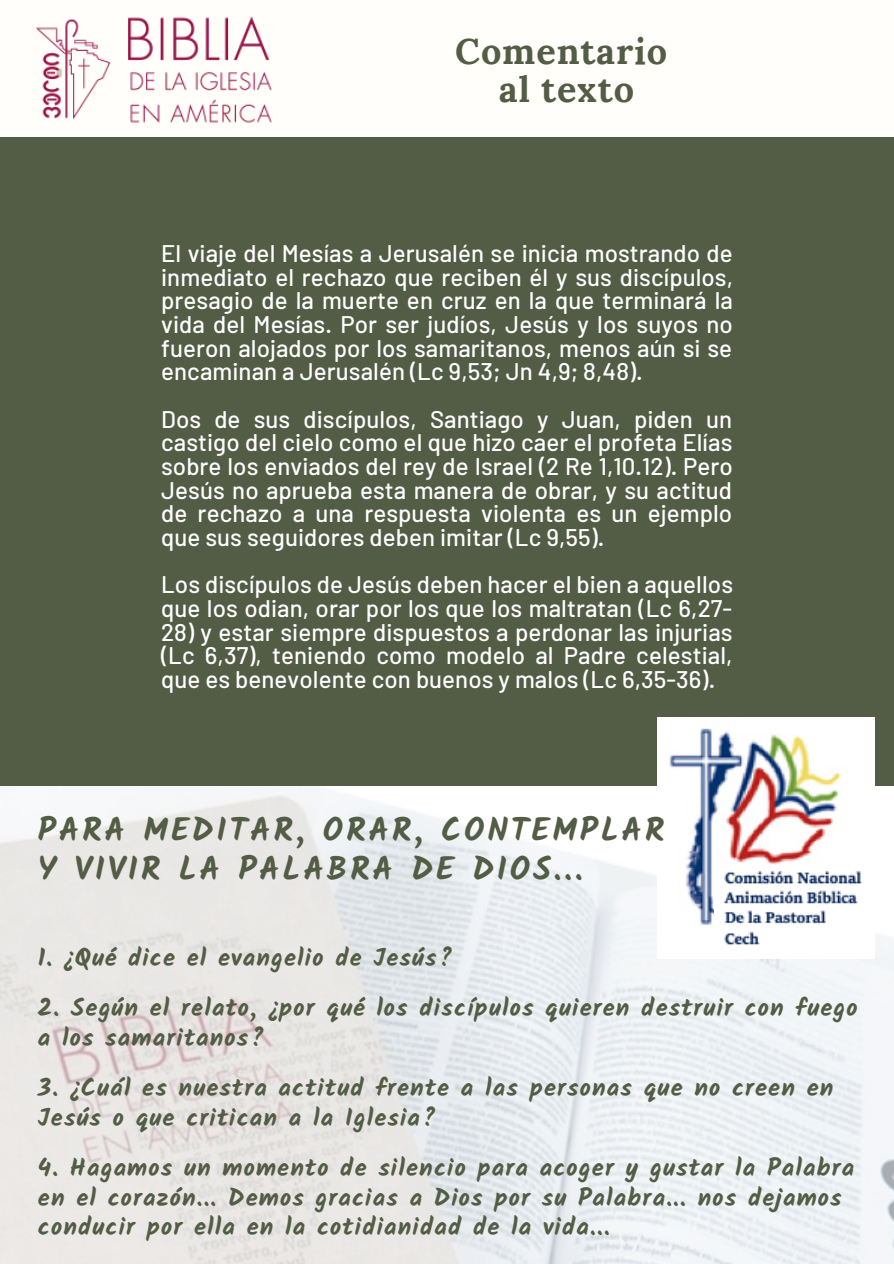
<style>
.page{position:relative;width:894px;height:1264px;background:#fff}
.page>*{position:absolute;margin:0;border:0;box-sizing:border-box;transform-origin:0 0}
.t1{font:700 36px "Lora";letter-spacing:.025em;color:#535d45}
.t2{font:700 32.7px "Kalam";letter-spacing:.085em;color:#535d45}
.t3{font:700 24.6px/29.2px "Kalam";letter-spacing:.045em;color:#535d45}
.t4{font:500 24px/23.7px "Barlow";letter-spacing:.005em;color:#fff;text-align:justify}
</style>
<div class="page">
<div style="left:0;top:0;width:893px;height:1263px;background:#fffefa"></div>
<img style="left:0;top:790px;width:893px;height:473px">
<div style="left:0;top:137px;width:893px;height:649px;background:#535d45"></div>
<img style="left:36px;top:16px;width:236px;height:107px">
<img style="left:657px;top:717px;width:216px;height:241px">
<img style="left:714px;top:862px;width:159px;height:96px">
<p class="t1" style="left:455px;top:27px;width:213px">Comentario</p>
<p class="t1" style="left:498px;top:66px;width:137px">al texto</p>
<p class="t4" style="left:161px;top:240px;width:573px">El viaje del Mesías a Jerusalén se inicia mostrando de inmediato el rechazo que reciben él y sus discípulos, presagio de la muerte en cruz en la que terminará la vida del Mesías. Por ser judíos, Jesús y los suyos no fueron alojados por los samaritanos, menos aún si se encaminan a Jerusalén (Lc 9,53; Jn 4,9; 8,48).</p>
<p class="t4" style="left:161px;top:406px;width:573px">Dos de sus discípulos, Santiago y Juan, piden un castigo del cielo como el que hizo caer el profeta Elías sobre los enviados del rey de Israel (2 Re 1,10.12). Pero Jesús no aprueba esta manera de obrar, y su actitud de rechazo a una respuesta violenta es un ejemplo que sus seguidores deben imitar (Lc 9,55).</p>
<p class="t4" style="left:161px;top:571px;width:573px">Los discípulos de Jesús deben hacer el bien a aquellos que los odian, orar por los que los maltratan (Lc 6,27-</p>
<p class="t4" style="left:161px;top:619px;width:573px">28) y estar siempre dispuestos a perdonar las injurias (Lc 6,37), teniendo como modelo al Padre celestial, que es benevolente con buenos y malos (Lc 6,35-36).</p>
<p class="t2" style="left:38px;top:810px;width:628px">PARA MEDITAR, ORAR, CONTEMPLAR</p>
<p class="t2" style="left:38px;top:849px;width:546px">Y VIVIR LA PALABRA DE DIOS...</p>
<p class="t3" style="left:38px;top:942px;width:416px">1. ¿Qué dice el evangelio de Jesús?</p>
<p class="t3" style="left:38px;top:993px;width:821px">2. Según el relato, ¿por qué los discípulos quieren destruir con fuego a los samaritanos?</p>
<p class="t3" style="left:38px;top:1073px;width:796px">3. ¿Cuál es nuestra actitud frente a las personas que no creen en<br>Jesús o que critican a la Iglesia?</p>
<p class="t3" style="left:38px;top:1153px;width:817px">4. Hagamos un momento de silencio para acoger y gustar la Palabra en el corazón... Demos gracias a Dios por su Palabra... nos dejamos conducir por ella en la cotidianidad de la vida...</p>
</div>
